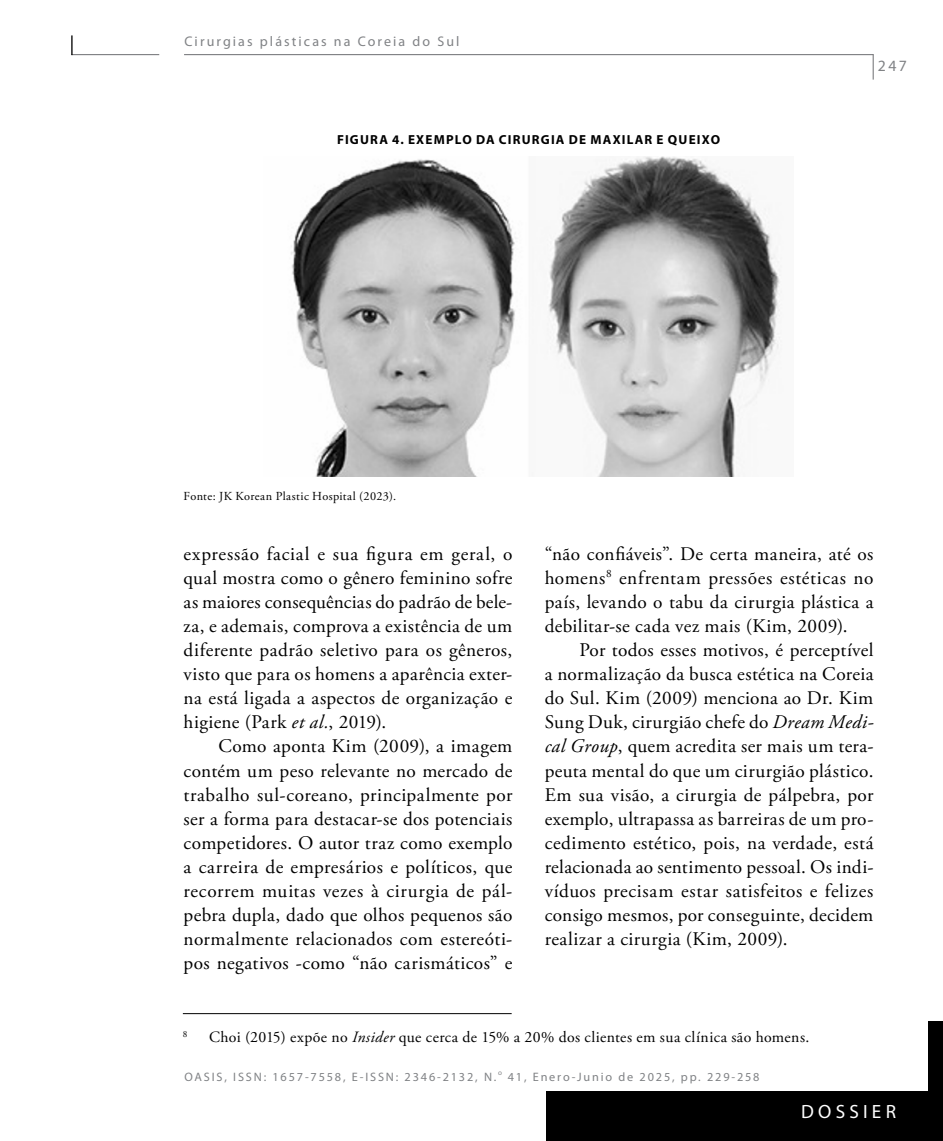
<style>
.page{position:relative;width:943px;height:1141px;background:#fff}
.page>*{position:absolute;margin:0;border:0;box-sizing:border-box;transform-origin:0 0}
._01-Body_text{font:19.25px/24.2px "Adobe Garamond Pro";letter-spacing:.02em;color:#000;text-align:justify}
.t1{font:19.25px "Myriad Pro";letter-spacing:.22em;color:#fff}
._03-Pie_de_pagina{font:15.75px "Adobe Garamond Pro";letter-spacing:.02em;color:#000}
.t2{font:15.75px "Myriad Pro";color:#808285}
.t3{font:14px "Myriad Pro";letter-spacing:.15em;color:#808285}
._14-tituloCuadros{font:700 13.12px "Myriad Pro";letter-spacing:.09em;color:#000}
.t4{font:12.25px "Myriad Pro";letter-spacing:.15em;color:#808285}
._15-Fuente{font:12.25px "Adobe Garamond Pro";letter-spacing:.03em;color:#000}
._03-Pie_de_pagina-2{font:9.1px "Adobe Garamond Pro";color:#000}
.t5{font:7.17px "Myriad Pro";color:#808285}
.s1{font-style:italic}
</style>
<div class="page">
<hr style="left:184px;top:54px;width:689px;height:1px;background:#6d6e71">
<svg style="left:872px;top:54px;width:1px;height:26px"></svg>
<hr style="left:71px;top:54px;width:88px;height:1px;background:#6d6e71">
<hr style="left:71px;top:35px;width:2px;height:20px;background:#000">
<div style="left:928px;top:1021px;width:15px;height:120px;background:#000"></div>
<div style="left:546px;top:1091px;width:397px;height:50px;background:#000"></div>
<img style="left:291px;top:157px;width:491px;height:319px">
<hr style="left:183px;top:1013px;width:328px;height:1px;background:#000">
<p class="t3" style="left:184px;top:33px;width:276px">Cirurgias plásticas na Coreia do Sul</p>
<p class="_14-tituloCuadros" style="left:337px;top:131px;width:384px">FIGURA 4. EXEMPLO DA CIRURGIA DE MAXILAR E QUEIXO</p>
<p class="_15-Fuente" style="left:184px;top:489px;width:214px">Fonte: JK Korean Plastic Hospital (2023).</p>
<p class="t2" style="left:878px;top:56px;width:30px">247</p>
<p class="_01-Body_text" style="left:184px;top:542px;width:330px">expressão facial e sua figura em geral, o qual mostra como o gênero feminino sofre as maiores consequências do padrão de bele&shy;za, e ademais, comprova a existência de um diferente padrão seletivo para os gêneros, visto que para os homens a aparência exter&shy;na está ligada a aspectos de organização e higiene (Park <span class="s1">et al.</span>, 2019).</p>
<p class="_01-Body_text" style="left:184px;top:735px;width:330px;text-indent:35px">Como aponta Kim (2009), a imagem contém um peso relevante no mercado de trabalho sul-coreano, principalmente por ser a forma para destacar-se dos potenciais competidores. O autor traz como exemplo a carreira de empresários e políticos, que recorrem muitas vezes à cirurgia de pál&shy;pebra dupla, dado que olhos pequenos são normalmente relacionados com estereóti&shy;pos negativos -como “não carismáticos” e</p>
<p class="_01-Body_text" style="left:544px;top:542px;width:330px">“não confiáveis”. De certa maneira, até os homens<sup>8</sup> enfrentam pressões estéticas no país, levando o tabu da cirurgia plástica a debilitar-se cada vez mais (Kim, 2009).</p>
<p class="_01-Body_text" style="left:544px;top:639px;width:330px;text-indent:35px">Por todos esses motivos, é perceptível a normalização da busca estética na Coreia do Sul. Kim (2009) menciona ao Dr. Kim Sung Duk, cirurgião chefe do <span class="s1">Dream Medi&shy;cal Group</span>, quem acredita ser mais um tera&shy;peuta mental do que um cirurgião plástico.<br>Em sua visão, a cirurgia de pálpebra, por exemplo, ultrapassa as barreiras de um pro&shy;cedimento estético, pois, na verdade, está relacionada ao sentimento pessoal. Os indi&shy;víduos precisam estar satisfeitos e felizes consigo mesmos, por conseguinte, decidem realizar a cirurgia (Kim, 2009).</p>
<p class="_03-Pie_de_pagina-2" style="left:183px;top:1028px;width:6px">8</p>
<p class="_03-Pie_de_pagina" style="left:209px;top:1027px;width:602px">Choi (2015) expõe no <span class="s1">Insider</span> que cerca de 15% a 20% dos clientes em sua clínica são homens.</p>
<p class="t4" style="left:184px;top:1069px;width:313px">OASIS, ISSN: 1657-7558, E-ISSN: 2346-2132, N.</p>
<p class="t5" style="left:498px;top:1068px;width:5px">o</p>
<p class="t4" style="left:508px;top:1069px;width:253px">41, Enero-Junio de 2025, pp. 229-258</p>
<p class="t1" style="left:801px;top:1100px;width:96px">DOSSIER</p>
</div>
